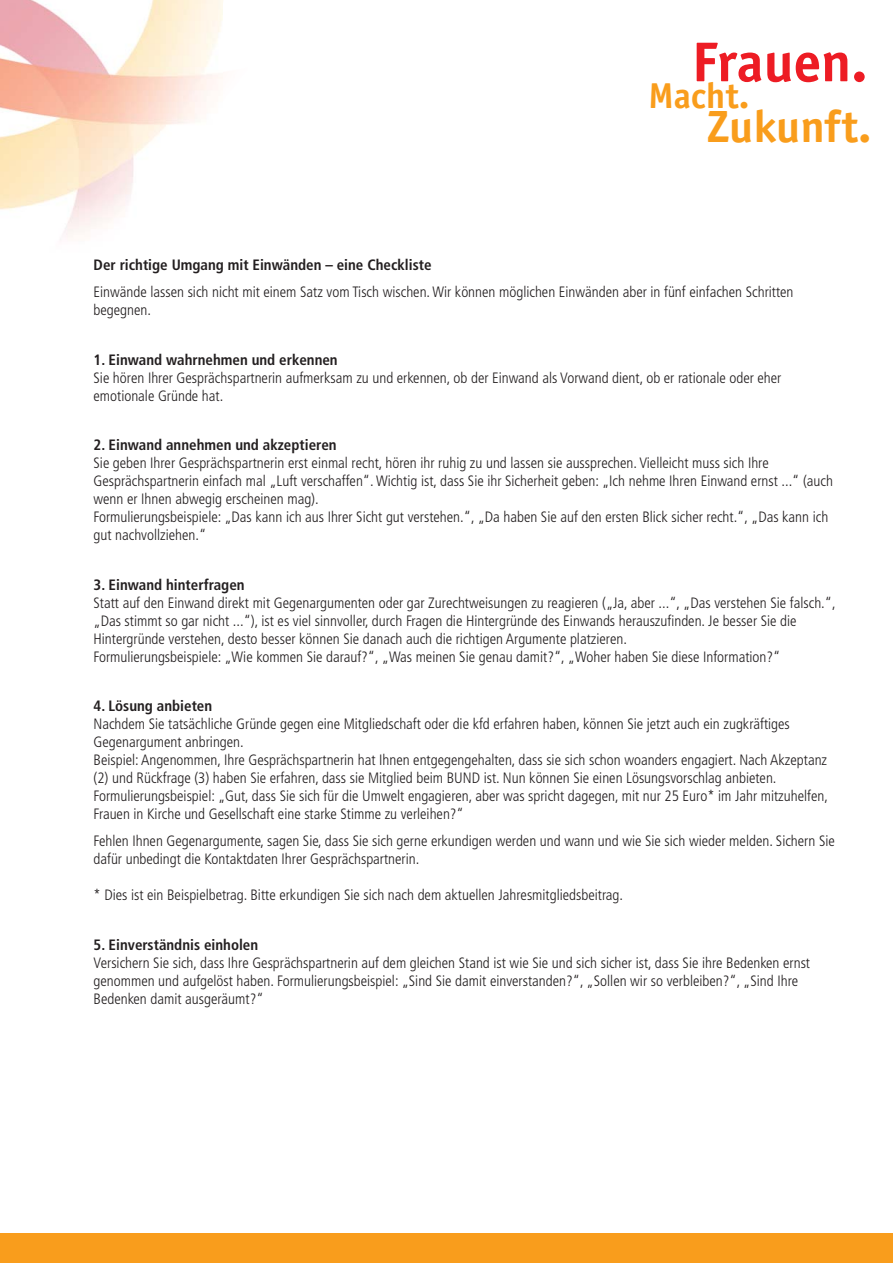
<style>
.page{position:relative;width:893px;height:1263px;background:#fff}
.page>*{position:absolute;margin:0;border:0;box-sizing:border-box;transform-origin:0 0}
.t1{font:700 57.75px "Officina Sans";color:#ed1c24}
.t2{font:700 46.5px "Officina Sans";color:#f99d1c}
.t3{font:700 37.05px "Officina Sans";color:#f99d1c}
.t4{font:300 condensed 15px/18px "Frutiger";color:#231f20}
.t5{font:700 condensed 15px "Frutiger";color:#231f20}
</style>
<div class="page">
<img style="left:0;top:0;width:223px;height:237px">
<div style="left:0;top:1233px;width:893px;height:30px;background:#f99d1c"></div>
<h1 class="t1" style="left:692px;top:39px;width:177px">Frauen.</h1>
<h3 class="t3" style="left:649px;top:82px;width:102px">Macht.</h3>
<h2 class="t2" style="left:707px;top:108px;width:166px">Zukunft.</h2>
<p class="t5" style="left:94px;top:259px;width:340px">Der richtige Umgang mit Einwänden – eine Checkliste</p>
<p class="t4" style="left:94px;top:284px;width:701px">Einwände lassen sich nicht mit einem Satz vom Tisch wischen. Wir können möglichen Einwänden aber in fünf einfachen Schritten begegnen.</p>
<p class="t5" style="left:94px;top:353px;width:246px">1. Einwand wahrnehmen und erkennen</p>
<p class="t4" style="left:94px;top:369px;width:689px">Sie hören Ihrer Gesprächspartnerin aufmerksam zu und erkennen, ob der Einwand als Vorwand dient, ob er rationale oder eher emotionale Gründe hat.</p>
<p class="t5" style="left:94px;top:439px;width:245px">2. Einwand annehmen und akzeptieren</p>
<p class="t4" style="left:94px;top:455px;width:741px">Sie geben Ihrer Gesprächspartnerin erst einmal recht, hören ihr ruhig zu und lassen sie aussprechen. Vielleicht muss sich Ihre Gesprächspartnerin einfach mal „Luft verschaffen“. Wichtig ist, dass Sie ihr Sicherheit geben: „Ich nehme Ihren Einwand ernst ...“ (auch wenn er Ihnen abwegig erscheinen mag).<br>Formulierungsbeispiele: „Das kann ich aus Ihrer Sicht gut verstehen.“, „Da haben Sie auf den ersten Blick sicher recht.“, „Das kann ich gut nachvollziehen.“</p>
<p class="t5" style="left:94px;top:578px;width:153px">3. Einwand hinterfragen</p>
<p class="t4" style="left:94px;top:594px;width:744px">Statt auf den Einwand direkt mit Gegenargumenten oder gar Zurechtweisungen zu reagieren („Ja, aber ...“, „Das verstehen Sie falsch.“, „Das stimmt so gar nicht ...“), ist es viel sinnvoller, durch Fragen die Hintergründe des Einwands herauszufinden. Je besser Sie die Hintergründe verstehen, desto besser können Sie danach auch die richtigen Argumente platzieren.<br>Formulierungsbeispiele: „Wie kommen Sie darauf?“, „Was meinen Sie genau damit?“, „Woher haben Sie diese Information?“</p>
<p class="t5" style="left:94px;top:700px;width:120px">4. Lösung anbieten</p>
<p class="t4" style="left:94px;top:716px;width:736px">Nachdem Sie tatsächliche Gründe gegen eine Mitgliedschaft oder die kfd erfahren haben, können Sie jetzt auch ein zugkräftiges Gegenargument anbringen.<br>Beispiel: Angenommen, Ihre Gesprächspartnerin hat Ihnen entgegengehalten, dass sie sich schon woanders engagiert. Nach Akzeptanz (2) und Rückfrage (3) haben Sie erfahren, dass sie Mitglied beim BUND ist. Nun können Sie einen Lösungsvorschlag anbieten.<br>Formulierungsbeispiel: „Gut, dass Sie sich für die Umwelt engagieren, aber was spricht dagegen, mit nur 25 Euro* im Jahr mitzuhelfen, Frauen in Kirche und Gesellschaft eine starke Stimme zu verleihen?“</p>
<p class="t4" style="left:94px;top:833px;width:743px">Fehlen Ihnen Gegenargumente, sagen Sie, dass Sie sich gerne erkundigen werden und wann und wie Sie sich wieder melden. Sichern Sie dafür unbedingt die Kontaktdaten Ihrer Gesprächspartnerin.</p>
<p class="t4" style="left:94px;top:887px;width:531px">* Dies ist ein Beispielbetrag. Bitte erkundigen Sie sich nach dem aktuellen Jahresmitgliedsbeitrag.</p>
<p class="t5" style="left:94px;top:938px;width:166px">5. Einverständnis einholen</p>
<p class="t4" style="left:94px;top:954px;width:718px">Versichern Sie sich, dass Ihre Gesprächspartnerin auf dem gleichen Stand ist wie Sie und sich sicher ist, dass Sie ihre Bedenken ernst genommen und aufgelöst haben. Formulierungsbeispiel: „Sind Sie damit einverstanden?“, „Sollen wir so verbleiben?“, „Sind Ihre<br>Bedenken damit ausgeräumt?“</p>
</div>
